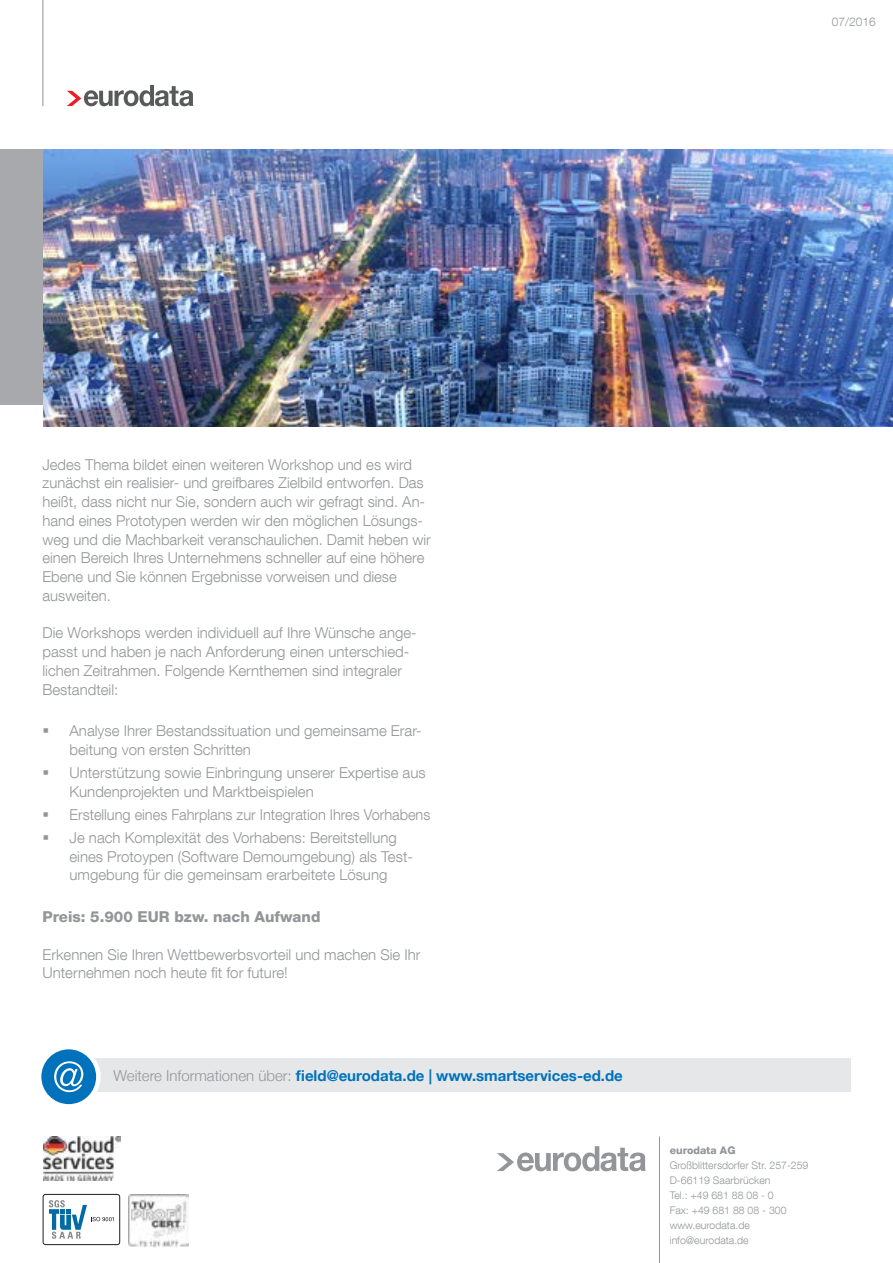
<style>
.page{position:relative;width:893px;height:1263px;background:#fff}
.page>*{position:absolute;margin:0;border:0;box-sizing:border-box;transform-origin:0 0}
.t1{font:300 15px/18.8px "Helvetica Neue LT Com";color:#939598}
.t2{font:700 15px "Helvetica Neue";color:#0072bc}
.t3{font:800 15px "Helvetica Neue LT Com";color:#939598}
.t4{font:300 12px "Helvetica Neue LT Com";color:#939598}
.t5{font:300 10.5px/15px "Helvetica Neue LT Com";color:#939598}
.t6{font:800 10.5px "Helvetica Neue LT Com";color:#939598}
.s1{font-weight:300;color:#939598}
</style>
<div class="page">
<hr style="left:659px;top:1136px;width:1px;height:127px;background:#939598">
<svg style="left:497px;top:1146px;width:149px;height:25px"></svg>
<div style="left:43px;top:1194px;width:77px;height:51px;border:1px solid #1c1f22;border-radius:3px"></div>
<svg style="left:49px;top:1200px;width:65px;height:39px"></svg>
<img style="left:43px;top:1137px;width:77px;height:44px">
<img style="left:128px;top:1194px;width:61px;height:53px">
<div style="left:69px;top:1058px;width:781px;height:34px;background:#e6e7e8"></div>
<svg style="left:39px;top:1047px;width:59px;height:59px;background:#2385c5"></svg>
<div style="left:37px;top:1045px;width:64px;height:64px;border:4px solid #fff;border-radius:50%"></div>
<svg style="left:54px;top:1061px;width:29px;height:31px"></svg>
<div style="left:0;top:150px;width:893px;height:255px;background:#a7a9ac"></div>
<img style="left:43px;top:150px;width:850px;height:276px">
<svg style="left:67px;top:85px;width:126px;height:21px"></svg>
<hr style="left:43px;top:0;width:1px;height:106px;background:#939598">
<p class="t4" style="left:832px;top:14px;width:46px">07/2016</p>
<p class="t1" style="left:43px;top:455px;width:390px">Jedes Thema bildet einen weiteren Workshop und es wird zunächst ein realisier- und greifbares Zielbild entworfen. Das heißt, dass nicht nur Sie, sondern auch wir gefragt sind. An&shy;hand eines Prototypen werden wir den möglichen Lösungs&shy;weg und die Machbarkeit veranschaulichen. Damit heben wir einen Bereich Ihres Unternehmens schneller auf eine höhere Ebene und Sie können Ergebnisse vorweisen und diese ausweiten.</p>
<p class="t1" style="left:43px;top:623px;width:376px">Die Workshops werden individuell auf Ihre Wünsche ange&shy;passt und haben je nach Anforderung einen unterschied&shy;lichen Zeitrahmen. Folgende Kernthemen sind integraler Bestandteil:</p>
<p class="t1" style="left:70px;top:721px;width:354px">Analyse Ihrer Bestandssituation und gemeinsame Erar&shy;beitung von ersten Schritten</p>
<p class="t1" style="left:70px;top:763px;width:358px">Unterstützung sowie Einbringung unserer Expertise aus<br>Kundenprojekten und Marktbeispielen</p>
<p class="t1" style="left:70px;top:803px;width:362px;line-height:23px">Erstellung eines Fahrplans zur Integration Ihres Vorhabens<br>Je nach Komplexität des Vorhabens: Bereitstellung</p>
<p class="t1" style="left:70px;top:847px;width:345px">eines Protoypen (Software Demoumgebung) als Test&shy;umgebung für die gemeinsam erarbeitete Lösung</p>
<p class="t3" style="left:43px;top:908px;width:279px">Preis: 5.900 EUR bzw. nach Aufwand</p>
<p class="t1" style="left:43px;top:945px;width:380px">Erkennen Sie Ihren Wettbewerbsvorteil und machen Sie Ihr<br>Unternehmen noch heute fit for future!</p>
<p class="t2" style="left:114px;top:1064px;width:511px"><span class="s1">Weitere Informationen über:</span> field@eurodata.de | www.smartservices-ed.de</p>
<p class="t6" style="left:670px;top:1144px;width:67px">eurodata AG</p>
<p class="t5" style="left:670px;top:1157px;width:140px">Großblittersdorfer Str. 257-259<br>D-66119 Saarbrücken<br>Tel.: +49 681 88 08 - 0<br>Fax: +49 681 88 08 - 300 www.eurodata.de info@eurodata.de</p>
</div>
